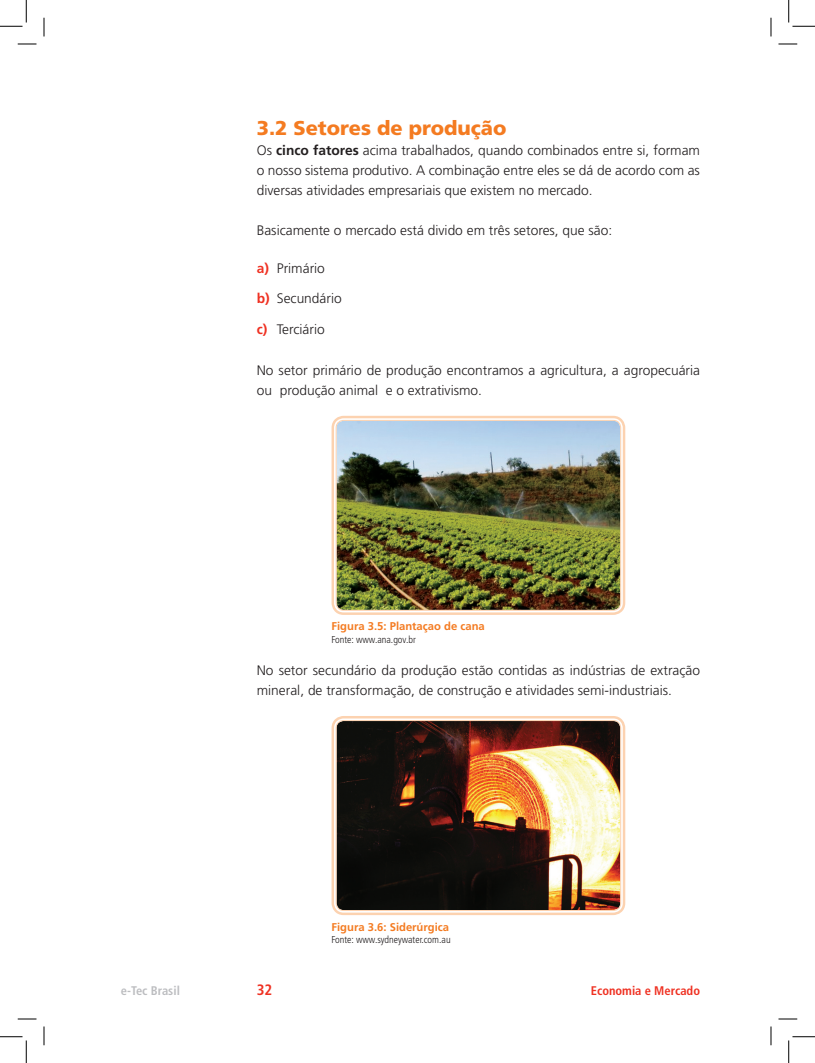
<style>
.page{position:relative;width:815px;height:1063px;background:#fff}
.page>*{position:absolute;margin:0;border:0;box-sizing:border-box;transform-origin:0 0}
.t1{font:900 20px "Frutiger LT Std";color:#f47b21}
.t2{font:700 condensed 15px "Frutiger LT Std";color:#ef3122}
.t3{font:300 13.75px/20px "Frutiger LT Std";color:#231f20}
.t4{font:700 condensed 12.5px "Frutiger LT Std";color:#ef3122}
.t5{font:700 condensed 12.5px "Frutiger LT Std";color:#bcbdc0}
.t6{font:700 11.25px "Frutiger LT Std";color:#f47b21}
.t7{font:300 condensed 10px "Frutiger LT Std";color:#231f20}
.s1{font-weight:700}
.s2{font-weight:700;color:#ef3122}
</style>
<div class="page">
<img style="left:336px;top:421px;width:284px;height:189px">
<div style="left:331px;top:416px;width:294px;height:199px;border:2px solid #fcd2b0;border-radius:11px"></div>
<div style="left:335px;top:420px;width:286px;height:190px;border:1px solid #fcd2b0;border-radius:8px"></div>
<img style="left:336px;top:721px;width:284px;height:189px">
<div style="left:331px;top:716px;width:294px;height:199px;border:2px solid #fcd2b0;border-radius:11px"></div>
<div style="left:335px;top:720px;width:286px;height:190px;border:1px solid #fcd2b0;border-radius:8px"></div>
<svg style="left:18px;top:43px;width:18px;height:2px"></svg>
<svg style="left:778px;top:43px;width:19px;height:2px"></svg>
<svg style="left:18px;top:1018px;width:18px;height:1px"></svg>
<svg style="left:778px;top:1018px;width:19px;height:1px"></svg>
<svg style="left:43px;top:18px;width:2px;height:18px"></svg>
<svg style="left:43px;top:1026px;width:2px;height:19px"></svg>
<svg style="left:770px;top:18px;width:1px;height:18px"></svg>
<svg style="left:770px;top:1026px;width:1px;height:19px"></svg>
<svg style="left:0;top:0;width:27px;height:27px"></svg>
<svg style="left:0;top:1036px;width:27px;height:26px"></svg>
<svg style="left:788px;top:0;width:26px;height:27px"></svg>
<svg style="left:788px;top:1036px;width:26px;height:26px"></svg>
<h1 class="t1" style="left:257px;top:116px;width:251px">3.2 Setores de produção</h1>
<p class="t3" style="left:257px;top:140px;width:444px;text-align:justify">Os <span class="s1">cinco fatores</span> acima trabalhados, quando combinados entre si, formam o nosso sistema produtivo. A combinação entre eles se dá de acordo com as diversas atividades empresariais que existem no mercado.</p>
<p class="t3" style="left:257px;top:220px;width:357px">Basicamente o mercado está divido em três setores, que são:</p>
<p class="t3" style="left:257px;top:258px;width:70px"><span class="s2">a)</span> Primário</p>
<p class="t3" style="left:257px;top:289px;width:86px"><span class="s2">b)</span> Secundário</p>
<p class="t3" style="left:257px;top:319px;width:69px"><span class="s2">c)</span> Terciário</p>
<p class="t3" style="left:257px;top:360px;width:444px">No setor primário de produção encontramos a agricultura, a agropecuária ou produção animal e o extrativismo.</p>
<p class="t6" style="left:331px;top:620px;width:155px">Figura 3.5: Plantaçao de cana</p>
<p class="t7" style="left:331px;top:633px;width:86px">Fonte: www.ana.gov.br</p>
<p class="t3" style="left:257px;top:660px;width:444px">No setor secundário da produção estão contidas as indústrias de extração mineral, de transformação, de construção e atividades semi-industriais.</p>
<p class="t6" style="left:331px;top:920px;width:119px">Figura 3.6: Siderúrgica</p>
<p class="t7" style="left:331px;top:933px;width:120px">Fonte: www.sydneywater.com.au</p>
<p class="t5" style="left:121px;top:983px;width:61px">e-Tec Brasil</p>
<p class="t2" style="left:257px;top:981px;width:17px">32</p>
<p class="t4" style="left:590px;top:983px;width:111px">Economia e Mercado</p>
</div>
